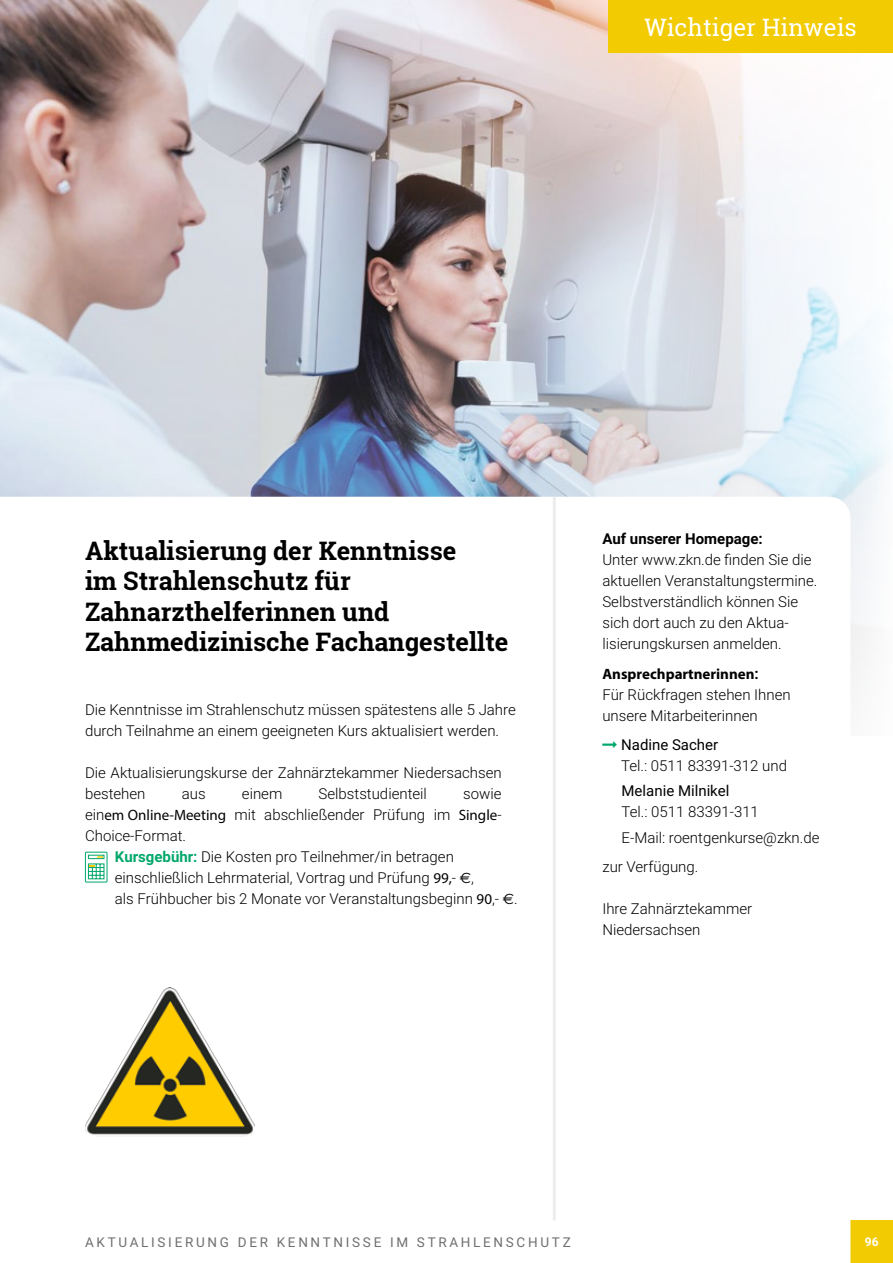
<style>
.page{position:relative;width:893px;height:1263px;background:#fff}
.page>*{position:absolute;margin:0;border:0;box-sizing:border-box;transform-origin:0 0}
.t1{font:700 25.5px/30.6px "Roboto Slab";color:#000}
.t2{font:24px "Roboto Slab";color:#fff}
.t3{font:300 15px/21px "Roboto";color:#000}
.t4{font:15px "Roboto";color:#000}
.t5{font:700 15px "Myriad Pro";color:#000}
.t6{font:700 15px "Roboto";color:#000}
.t7{font:13.5px "Roboto";letter-spacing:.2em;color:#706f6f}
.t8{font:700 12px "Roboto";color:#fff}
.s1{font-family:"Myriad Pro";font-weight:400}
.s2{font-weight:700;color:#00a76a}
.s3{font-family:"Euro Sans";font-weight:400}
.s4{font-family:"Roboto"}
</style>
<div class="page">
<img style="left:0;top:0;width:893px;height:682px">
<div style="left:850px;top:1220px;width:43px;height:43px;background:#f2cb02"></div>
<svg style="left:0;top:497px;width:850px;height:640px"></svg>
<hr style="left:553px;top:497px;width:3px;height:723px;background:#ededed">
<div style="left:608px;top:0;width:285px;height:52px;background:#f2cb02"></div>
<img style="left:85px;top:987px;width:170px;height:149px">
<svg style="left:85px;top:851px;width:23px;height:32px"></svg>
<svg style="left:602px;top:741px;width:15px;height:7px"></svg>
<h2 class="t2" style="left:644px;top:10px;width:214px">Wichtiger Hinweis</h2>
<h1 class="t1" style="left:85px;top:535px;width:425px">Aktualisierung der Kenntnisse<br>im Strahlenschutz für<br>Zahnarzthelferinnen und<br>Zahnmedizinische Fachangestellte</h1>
<p class="t3" style="left:85px;top:698px;width:432px">Die Kenntnisse im Strahlenschutz müssen spätestens alle 5 Jahre durch Teilnahme an einem geeigneten Kurs aktualisiert werden.</p>
<p class="t3" style="left:85px;top:761px;width:418px">Die Aktualisierungskurse der Zahnärztekammer Niedersachsen bestehen</p>
<p class="t3" style="left:182px;top:782px;width:25px">aus</p>
<p class="t3" style="left:242px;top:782px;width:42px">einem</p>
<p class="t3" style="left:319px;top:782px;width:110px">Selbststudienteil</p>
<p class="t3" style="left:463px;top:782px;width:40px">sowie</p>
<p class="t3" style="left:85px;top:803px;width:418px">ein<span class="s1">em Online-Meeting</span> mit abschließender Prüfung im <span class="s1">Single</span>-</p>
<p class="t3" style="left:85px;top:824px;width:103px">Choice-Format.</p>
<p class="t3" style="left:115px;top:845px;width:341px"><span class="s2">Kursgebühr:</span> Die Kosten pro Teilnehmer/in betragen</p>
<p class="t3" style="left:115px;top:867px;width:361px">einschließlich Lehrmaterial, Vortrag und Prüfung <span class="s1">99,</span>- <span class="s3">€</span>,</p>
<p class="t3" style="left:115px;top:888px;width:404px">als Frühbucher bis 2 Monate vor Veranstaltungsbeginn <span class="s1">90</span>,- <span class="s3">€</span>.</p>
<p class="t6" style="left:602px;top:528px;width:162px">Auf unserer Homepage:</p>
<p class="t3" style="left:602px;top:549px;width:217px">Unter www.zkn.de finden Sie die aktuellen Veranstaltungstermine.<br>Selbstverständlich können Sie sich dort auch zu den Aktua&shy;lisierungskursen anmelden.</p>
<p class="t5" style="left:602px;top:665px;width:158px">Ansprechpartnerinnen<span class="s4">:</span></p>
<p class="t3" style="left:602px;top:683px;width:190px">Für Rückfragen stehen Ihnen unsere Mitarbeiterinnen</p>
<p class="t4" style="left:621px;top:734px;width:99px">Nadine Sacher</p>
<p class="t3" style="left:621px;top:755px;width:167px">Tel.: 0511 83391-312 und</p>
<p class="t4" style="left:621px;top:780px;width:109px">Melanie Milnikel</p>
<p class="t3" style="left:621px;top:799px;width:199px;line-height:25.2px">Tel.: 0511 83391-311<br>E-Mail: roentgenkurse@zkn.de</p>
<p class="t3" style="left:602px;top:856px;width:97px">zur Verfügung.</p>
<p class="t3" style="left:602px;top:898px;width:151px">Ihre Zahnärztekammer<br>Niedersachsen</p>
<p class="t7" style="left:85px;top:1232px;width:487px">AKTUALISIERUNG DER KENNTNISSE IM STRAHLENSCHUTZ</p>
<p class="t8" style="left:865px;top:1233px;width:15px">96</p>
</div>
